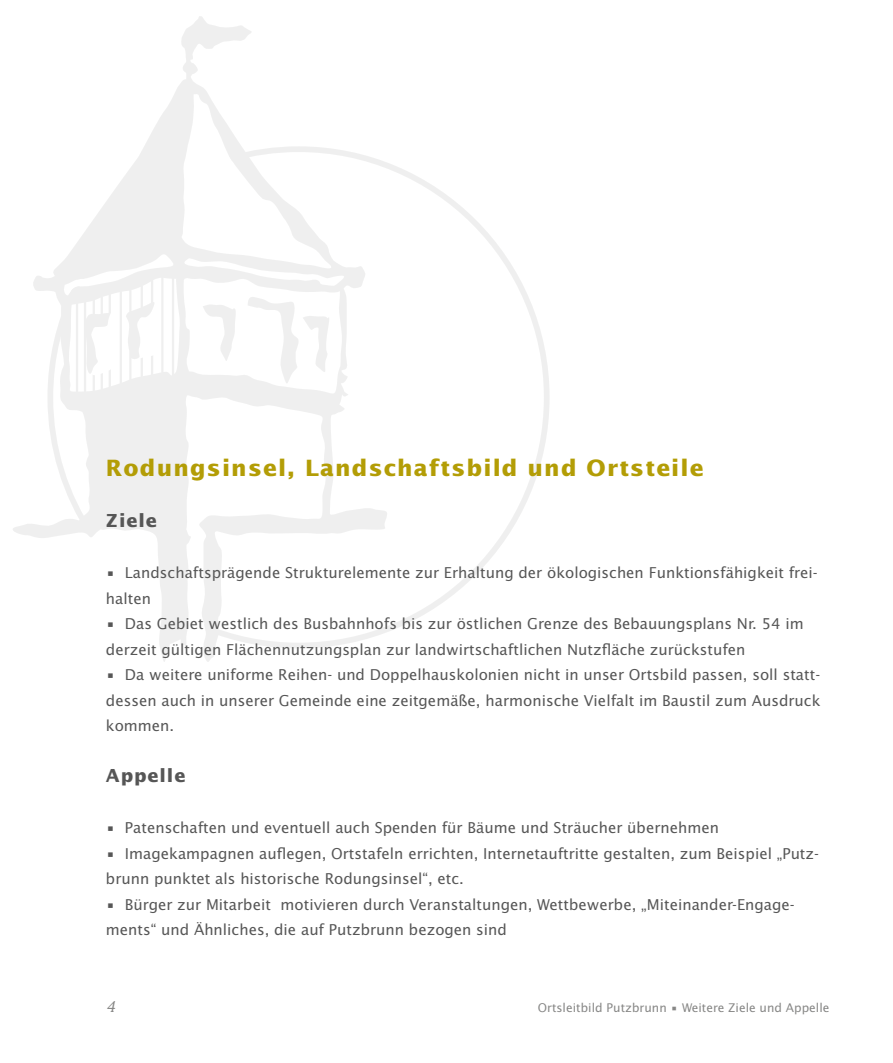
<style>
.page{position:relative;width:893px;height:1063px;background:#fff}
.page>*{position:absolute;margin:0;border:0;box-sizing:border-box;transform-origin:0 0}
.t1{font:700 22.5px "Lucida Sans Std";letter-spacing:.05em;color:#b39d06}
.t2{font:700 18px "Lucida Sans Std";letter-spacing:.05em;color:#565656}
.t3{font:15px/25.5px "Lucida Sans Std";color:#565656}
.t4{font:italic 15px "Lucida Std";color:#878786}
.t5{font:12px "Lucida Sans Std";color:#878786}
</style>
<div class="page">
<svg style="left:13px;top:16px;width:238px;height:646px"></svg>
<svg style="left:204px;top:146px;width:345px;height:502px"></svg>
<svg style="left:47px;top:286px;width:48px;height:249px"></svg>
<svg style="left:77px;top:174px;width:107px;height:106px"></svg>
<h1 class="t1" style="left:106px;top:455px;width:599px">Rodungsinsel, Landschaftsbild und Ortsteile</h1>
<p class="t2" style="left:106px;top:511px;width:52px">Ziele</p>
<p class="t3" style="left:106px;top:560px;width:713px">• Landschaftsprägende Strukturelemente zur Erhaltung der ökologischen Funktionsfähigkeit frei&shy;halten</p>
<p class="t3" style="left:106px;top:611px;width:699px">• Das Gebiet westlich des Busbahnhofs bis zur östlichen Grenze des Bebauungsplans Nr. 54 im derzeit gültigen Flächennutzungsplan zur landwirtschaftlichen Nutzfläche zurückstufen</p>
<p class="t3" style="left:106px;top:662px;width:716px;text-align:justify">• Da weitere uniforme Reihen- und Doppelhauskolonien nicht in unser Ortsbild passen, soll statt&shy;dessen auch in unserer Gemeinde eine zeitgemäße, harmonische Vielfalt im Baustil zum Ausdruck kommen.</p>
<p class="t2" style="left:106px;top:766px;width:81px">Appelle</p>
<p class="t3" style="left:106px;top:815px;width:615px">• Patenschaften und eventuell auch Spenden für Bäume und Sträucher übernehmen</p>
<p class="t3" style="left:106px;top:841px;width:715px">• Imagekampagnen auflegen, Ortstafeln errichten, Internetauftritte gestalten, zum Beispiel „Putz&shy;brunn punktet als historische Rodungsinsel“, etc.</p>
<p class="t3" style="left:106px;top:892px;width:690px">• Bürger zur Mitarbeit motivieren durch Veranstaltungen, Wettbewerbe, „Miteinander-Engage&shy;ments“ und Ähnliches, die auf Putzbrunn bezogen sind</p>
<p class="t4" style="left:106px;top:998px;width:11px">4</p>
<p class="t5" style="left:538px;top:1001px;width:293px">Ortsleitbild Putzbrunn • Weitere Ziele und Appelle</p>
</div>
